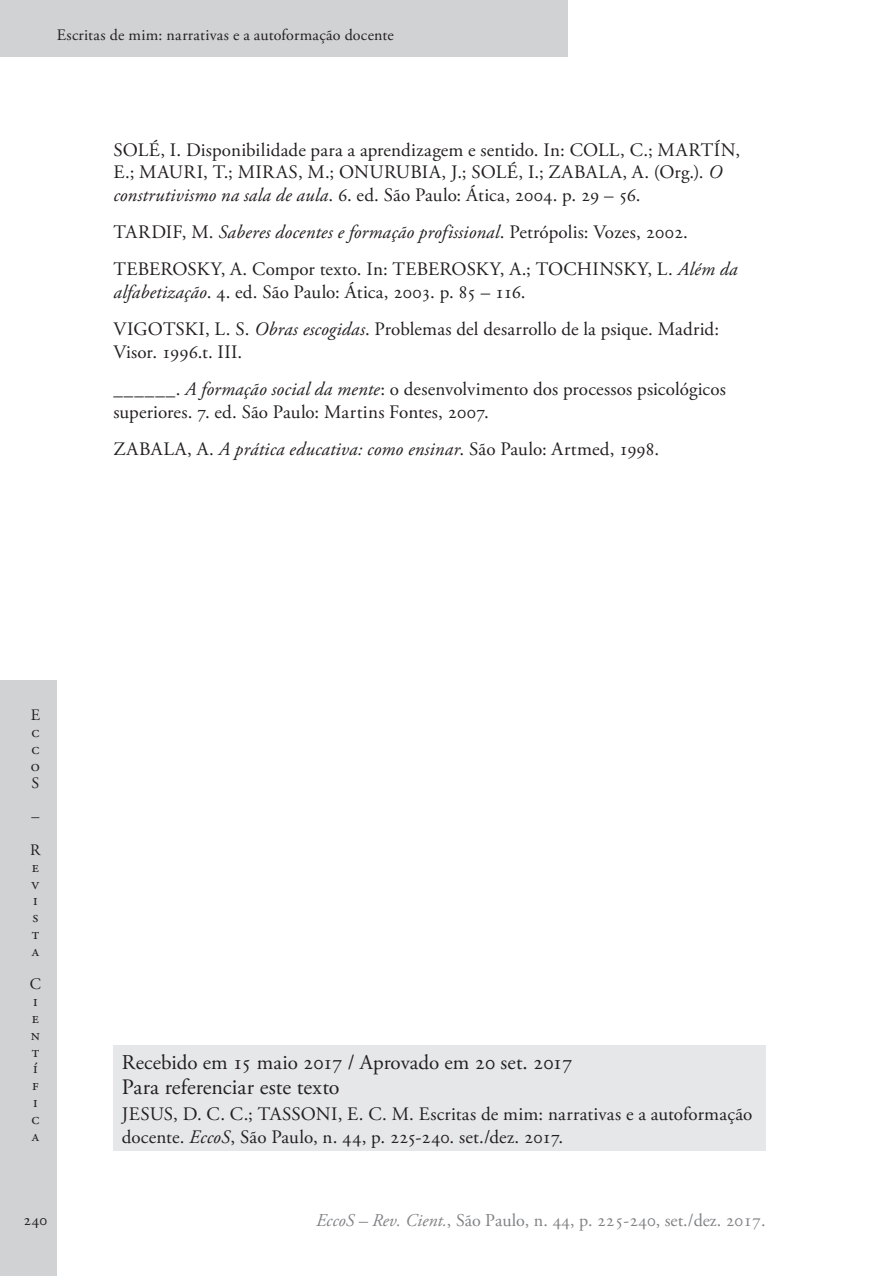
<style>
.page{position:relative;width:879px;height:1276px;background:#fff}
.page>*{position:absolute;margin:0;border:0;box-sizing:border-box;transform-origin:0 0}
.Ec_Tabela_-_titulo{font:22px "Adobe Garamond Pro";color:#231f20}
.Ec_Tabela_-_corpo{font:21px "Adobe Garamond Pro";letter-spacing:-.01em;color:#231f20}
.Ec_Referencias{font:19px/22.8px "Adobe Garamond Pro";letter-spacing:.01em;color:#231f20}
.Ec_Referencias-2{font:italic 19px "Adobe Garamond Pro";letter-spacing:.01em;color:#231f20}
.t1{font:18px "Adobe Garamond Pro";color:#808285}
.t2{font:16px/16.8px "Adobe Garamond Pro";letter-spacing:.02em;color:#231f20;text-align:justify}
.s1{font-style:italic}
.s2{font-style:normal}
</style>
<div class="page">
<div style="left:0;top:680px;width:57px;height:596px;background:#d1d2d4"></div>
<div style="left:0;top:0;width:567px;height:57px;background:#d1d2d4"></div>
<div style="left:113px;top:1045px;width:652px;height:106px;background:#e6e7e9"></div>
<p class="t2" style="left:57px;top:27px;width:339px">Escritas de mim: narrativas e a autoformação docente</p>
<p class="Ec_Referencias" style="left:113px;top:139px;width:628px">SOLÉ, I. Disponibilidade para a aprendizagem e sentido. In: COLL, C.; MARTÍN,<br>E.; MAURI, T.; MIRAS, M.; ONURUBIA, J.; SOLÉ, I.; ZABALA, A. (Org.). <span class="s1">O construtivismo na sala de aula</span>. 6. ed. São Paulo: Ática, 2004. p. 29 – 56.</p>
<p class="Ec_Referencias-2" style="left:113px;top:221px;width:576px"><span class="s2">TARDIF, M.</span> Saberes docentes e formação profissional<span class="s2">. Petrópolis: Vozes, 2002.</span></p>
<p class="Ec_Referencias" style="left:113px;top:258px;width:625px">TEBEROSKY, A. Compor texto. In: TEBEROSKY, A.; TOCHINSKY, L. <span class="s1">Além da alfabetização</span>. 4. ed. São Paulo: Ática, 2003. p. 85 – 116.</p>
<p class="Ec_Referencias" style="left:113px;top:318px;width:607px">VIGOTSKI, L. S. <span class="s1">Obras escogidas</span>. Problemas del desarrollo de la psique. Madrid:<br>Visor. 1996.t. III.</p>
<p class="Ec_Referencias" style="left:113px;top:378px;width:614px">______. <span class="s1">A formação social da mente</span>: o desenvolvimento dos processos psicológicos superiores. 7. ed. São Paulo: Martins Fontes, 2007.</p>
<p class="Ec_Referencias" style="left:113px;top:438px;width:547px">ZABALA, A. <span class="s1">A prática educativa: como ensinar</span>. São Paulo: Artmed, 1998.</p>
<p class="t2" style="left:31px;top:707px;width:11px">E c c o S</p>
<p class="t2" style="left:30px;top:800px;width:12px;line-height:33.6px">–<br>R</p>
<p class="t2" style="left:32px;top:859px;width:9px">e v i s t a</p>
<p class="t2" style="left:30px;top:976px;width:13px;text-align:left">C i e n t í f i c a</p>
<p class="Ec_Tabela_-_corpo" style="left:122px;top:1049px;width:452px">Recebido em 15 maio 2017 / Aprovado em 20 set. 2017</p>
<p class="Ec_Tabela_-_titulo" style="left:122px;top:1074px;width:219px">Para referenciar este texto</p>
<p class="Ec_Referencias" style="left:122px;top:1103px;width:632px">JESUS, D. C. C.; TASSONI, E. C. M. Escritas de mim: narrativas e a autoformação docente. <span class="s1">EccoS</span>, São Paulo, n. 44, p. 225-240. set./dez. 2017.</p>
<p class="t2" style="left:23px;top:1212px;width:26px">240</p>
<p class="t1" style="left:316px;top:1209px;width:451px"><span class="s1">EccoS – Rev. Cient.</span>, São Paulo, n. 44, p. 225-240, set./dez. 2017.</p>
</div>
